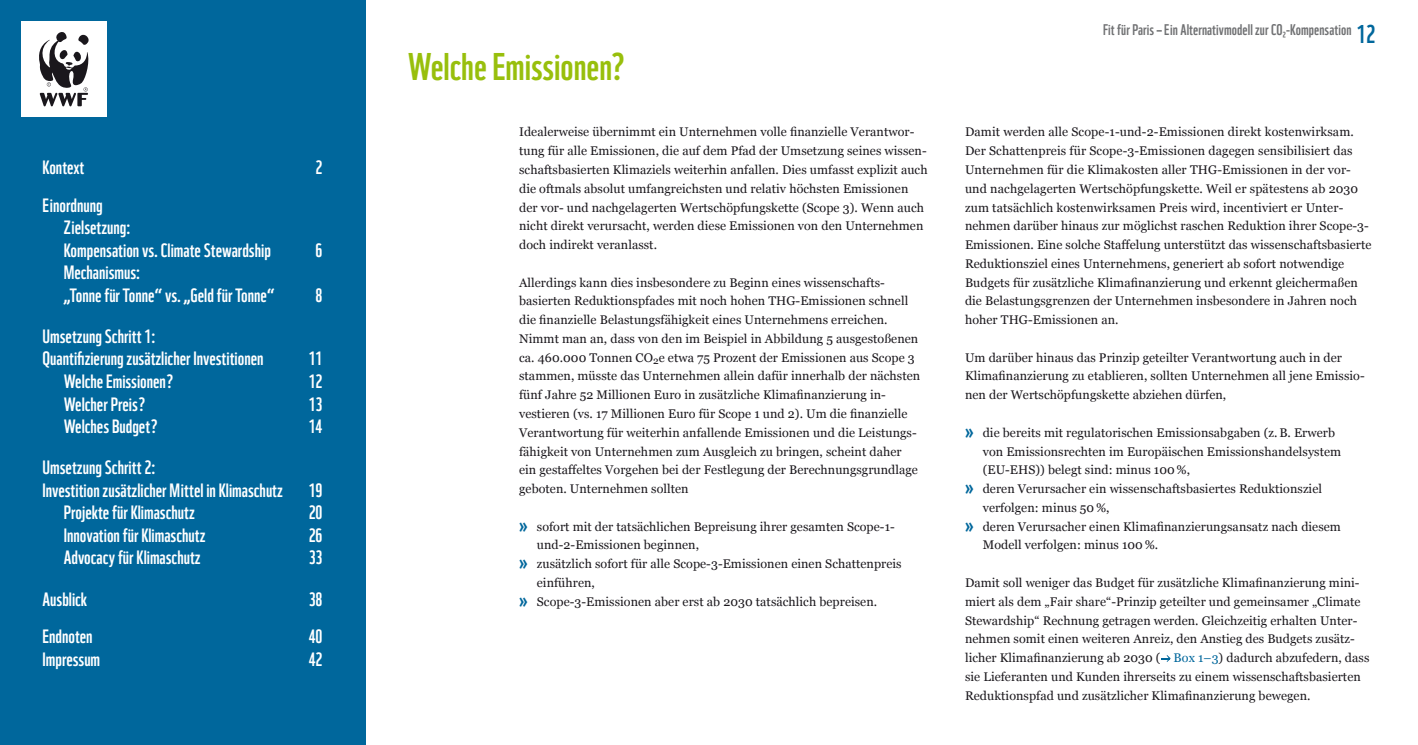
<style>
.page{position:relative;width:1418px;height:745px;background:#fff}
.page>*{position:absolute;margin:0;border:0;box-sizing:border-box;transform-origin:0 0}
.t1{font:37.5px "WWF";color:#98bf0c}
.t2{font:18.75px/22.5px "WWF";color:#fff}
.t3{font:15px "WWF";letter-spacing:.005em;color:#707173}
.t4{font:12.5px/18.8px "Georgia";letter-spacing:.005em;color:#1a171c}
.s1{font-family:"WWF";font-size:22.5px;color:#00679c}
.s2{font-size:25px;color:#00679c}
.s3{color:#00679c}
</style>
<div class="page">
<div style="left:0;top:0;width:365px;height:744px;background:#00679c"></div>
<svg style="left:1161px;top:655px;width:9px;height:6px"></svg>
<div style="left:21px;top:21px;width:85px;height:96px;background:#fff"></div>
<svg style="left:39px;top:32px;width:50px;height:74px"></svg>
<h2 class="t2" style="left:43px;top:155px;width:43px">Kontext</h2>
<h2 class="t2" style="left:316px;top:155px;width:8px">2</h2>
<h2 class="t2" style="left:64px;top:192px;width:209px;text-indent:-21px">Einordnung<br>Zielsetzung:<br>Kompensation vs. Climate Stewardship</h2>
<h2 class="t2" style="left:316px;top:237px;width:8px">6</h2>
<h2 class="t2" style="left:64px;top:260px;width:212px">Mechanismus:<br>„Tonne für Tonne“ vs. „Geld für Tonne“</h2>
<h2 class="t2" style="left:43px;top:324px;width:223px">Umsetzung Schritt 1:<br>Quantifizierung zusätzlicher Investitionen</h2>
<h2 class="t2" style="left:316px;top:282px;width:8px">8</h2>
<h2 class="t2" style="left:309px;top:346px;width:15px">11</h2>
<h2 class="t2" style="left:64px;top:369px;width:111px">Welche Emissionen ?</h2>
<h2 class="t2" style="left:309px;top:369px;width:15px">12</h2>
<h2 class="t2" style="left:64px;top:391px;width:83px">Welcher Preis ?</h2>
<h2 class="t2" style="left:309px;top:391px;width:15px">13</h2>
<h2 class="t2" style="left:64px;top:414px;width:95px">Welches Budget ?</h2>
<h2 class="t2" style="left:309px;top:414px;width:15px">14</h2>
<h2 class="t2" style="left:43px;top:455px;width:242px">Umsetzung Schritt 2:<br>Investition zusätzlicher Mittel in Klimaschutz</h2>
<h2 class="t2" style="left:309px;top:477px;width:15px">19</h2>
<h2 class="t2" style="left:64px;top:500px;width:132px">Projekte für Klimaschutz</h2>
<h2 class="t2" style="left:309px;top:500px;width:15px">20</h2>
<h2 class="t2" style="left:64px;top:522px;width:143px">Innovation für Klimaschutz</h2>
<h2 class="t2" style="left:309px;top:522px;width:15px">26</h2>
<h2 class="t2" style="left:64px;top:545px;width:138px">Advocacy für Klimaschutz</h2>
<h2 class="t2" style="left:309px;top:545px;width:15px">33</h2>
<h2 class="t2" style="left:43px;top:586px;width:46px">Ausblick</h2>
<h2 class="t2" style="left:309px;top:586px;width:15px">38</h2>
<h2 class="t2" style="left:43px;top:624px;width:52px">Endnoten</h2>
<h2 class="t2" style="left:309px;top:624px;width:15px">40</h2>
<h2 class="t2" style="left:43px;top:646px;width:59px">Impressum</h2>
<h2 class="t2" style="left:309px;top:646px;width:15px">42</h2>
<h1 class="t1" style="left:407px;top:41px;width:219px">Welche Emissionen?</h1>
<p class="t4" style="left:519px;top:122px;width:410px">Idealerweise übernimmt ein Unternehmen volle finanzielle Verantwor&shy;tung für alle Emissionen, die auf dem Pfad der Umsetzung seines wissen&shy;schaftsbasierten Klimaziels weiterhin anfallen. Dies umfasst explizit auch die oftmals absolut umfangreichsten und relativ höchsten Emissionen der vor- und nachgelagerten Wertschöpfungskette (Scope 3). Wenn auch nicht direkt verursacht, werden diese Emissionen von den Unternehmen doch indirekt veranlasst.</p>
<p class="t4" style="left:519px;top:272px;width:402px">Allerdings kann dies insbesondere zu Beginn eines wissenschafts&shy;basierten Reduktionspfades mit noch hohen THG-Emissionen schnell die finanzielle Belastungsfähigkeit eines Unternehmens erreichen.<br>Nimmt man an, dass von den im Beispiel in Abbildung 5 ausgestoßenen ca. 460.000 Tonnen CO<sub>2</sub>e etwa 75 Prozent der Emissionen aus Scope 3 stammen, müsste das Unternehmen allein dafür innerhalb der nächsten fünf Jahre 52 Millionen Euro in zusätzliche Klimafinanzierung in&shy;vestieren (vs. 17 Millionen Euro für Scope 1 und 2). Um die finanzielle Verantwortung für weiterhin anfallende Emissionen und die Leistungs&shy;fähigkeit von Unternehmen zum Ausgleich zu bringen, scheint daher ein gestaffeltes Vorgehen bei der Festlegung der Berechnungsgrundlage geboten. Unternehmen sollten</p>
<p class="t4" style="left:519px;top:516px;width:376px"><span class="s1">»</span> sofort mit der tatsächlichen Bepreisung ihrer gesamten Scope-1-</p>
<p class="t4" style="left:537px;top:535px;width:164px">und-2-Emissionen beginnen,</p>
<p class="t4" style="left:519px;top:553px;width:384px"><span class="s1">»</span> zusätzlich sofort für alle Scope-3-Emissionen einen Schattenpreis</p>
<p class="t4" style="left:537px;top:572px;width:60px">einführen,</p>
<p class="t4" style="left:519px;top:591px;width:359px"><span class="s1">»</span> Scope-3-Emissionen aber erst ab 2030 tatsächlich bepreisen.</p>
<p class="t3" style="left:1103px;top:20px;width:274px">Fit für Paris – Ein Alternativmodell zur CO₂-Kompensation <span class="s2">12</span></p>
<p class="t4" style="left:965px;top:122px;width:408px">Damit werden alle Scope-1-und-2-Emissionen direkt kostenwirksam.<br>Der Schattenpreis für Scope-3-Emissionen dagegen sensibilisiert das Unternehmen für die Klimakosten aller THG-Emissionen in der vor&shy;und nachgelagerten Wertschöpfungskette. Weil er spätestens ab 2030 zum tatsächlich kostenwirksamen Preis wird, incentiviert er Unter&shy;nehmen darüber hinaus zur möglichst raschen Reduktion ihrer Scope-3- Emissionen. Eine solche Staffelung unterstützt das wissenschaftsbasierte Reduktionsziel eines Unternehmens, generiert ab sofort notwendige Budgets für zusätzliche Klimafinanzierung und erkennt gleichermaßen die Belastungsgrenzen der Unternehmen insbesondere in Jahren noch hoher THG-Emissionen an.</p>
<p class="t4" style="left:965px;top:347px;width:401px">Um darüber hinaus das Prinzip geteilter Verantwortung auch in der<br>Klimafinanzierung zu etablieren, sollten Unternehmen all jene Emissio&shy;nen der Wertschöpfungskette abziehen dürfen,</p>
<p class="t4" style="left:965px;top:422px;width:371px"><span class="s1">»</span> die bereits mit regulatorischen Emissionsabgaben (z.B. Erwerb</p>
<p class="t4" style="left:982px;top:441px;width:360px">von Emissionsrechten im Europäischen Emissionshandelsystem</p>
<p class="t4" style="left:982px;top:460px;width:209px">(EU-EHS)) belegt sind: minus 100 %,</p>
<p class="t4" style="left:965px;top:478px;width:358px"><span class="s1">»</span> deren Verursacher ein wissenschaftsbasiertes Reduktionsziel</p>
<p class="t4" style="left:982px;top:497px;width:128px">verfolgen: minus 50 %,</p>
<p class="t4" style="left:965px;top:516px;width:377px"><span class="s1">»</span> deren Verursacher einen Klimafinanzierungsansatz nach diesem</p>
<p class="t4" style="left:982px;top:535px;width:177px">Modell verfolgen: minus 100 %.</p>
<p class="t4" style="left:965px;top:572px;width:406px">Damit soll weniger das Budget für zusätzliche Klimafinanzierung mini&shy;miert als dem „Fair share“-Prinzip geteilter und gemeinsamer „Climate Stewardship“ Rechnung getragen werden. Gleichzeitig erhalten Unter&shy;nehmen somit einen weiteren Anreiz, den Anstieg des Budgets zusätz&shy;licher Klimafinanzierung ab 2030 ( <span class="s3">Box 1–3</span>) dadurch abzufedern, dass sie Lieferanten und Kunden ihrerseits zu einem wissenschaftsbasierten Reduktionspfad und zusätzlicher Klimafinanzierung bewegen.</p>
</div>
